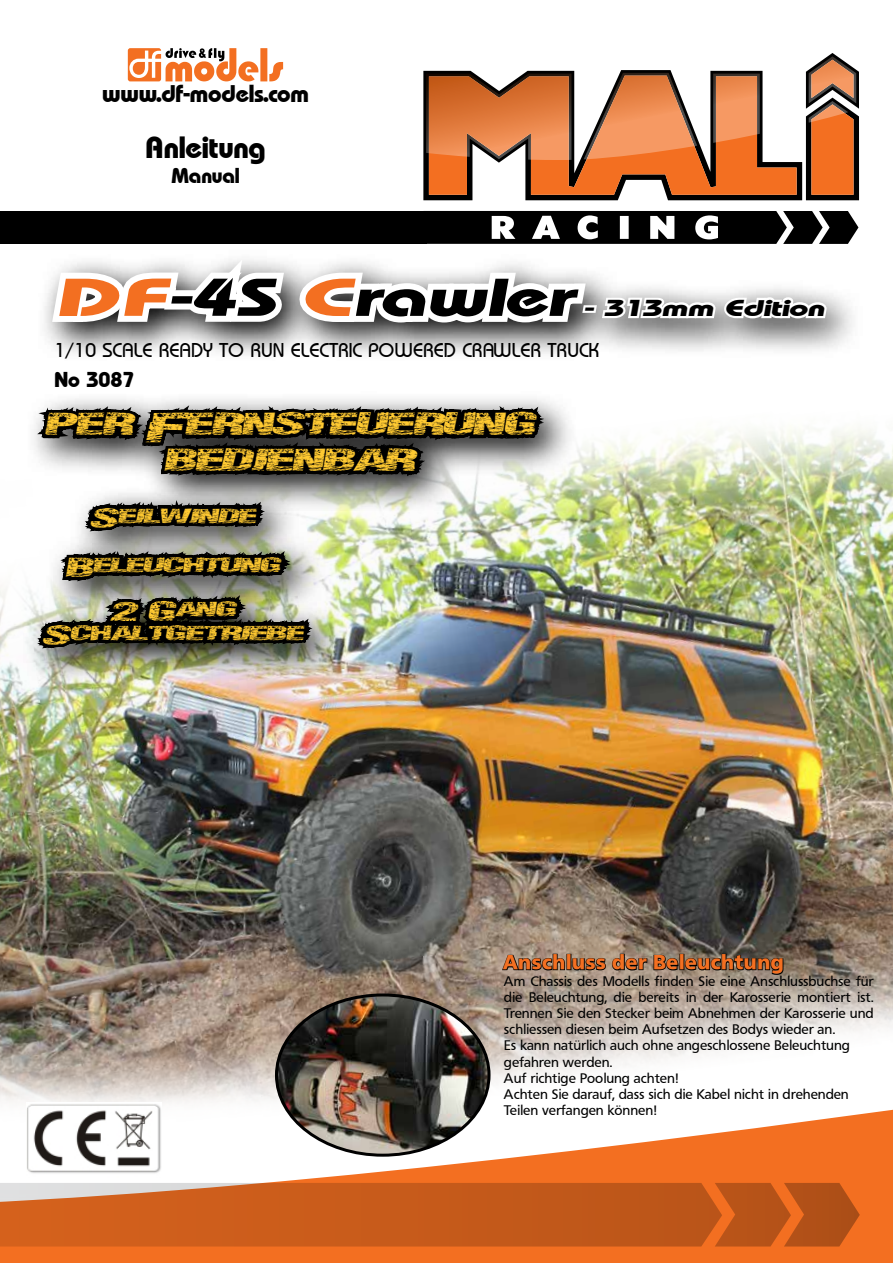
<style>
.page{position:relative;width:893px;height:1263px;background:#fff}
.page>*{position:absolute;margin:0;border:0;box-sizing:border-box;transform-origin:0 0}
.t1{font:italic 700 52.5px "Baustein";color:#000;scale:1.5 1}
.t2{font:italic 30px/36px "Paint Scratch";color:#ffca32;text-align:center;scale:1.5 1}
.t3{font:700 30px "Baustein";color:#000}
.t4{font:700 24px "Baustein";color:#000}
.t5{font:italic 700 22.5px "Baustein";color:#000;scale:1.5 1}
.t6{font:700 21px "Baustein";color:#000}
.t7{font:19.5px "Baustein Normal";color:#000}
.t8{font:italic 19.5px/23.4px "Paint Scratch";letter-spacing:-.005em;color:#ffca32;text-align:center;scale:1.5 1}
.t9{font:700 19.5px "Frucht Large";letter-spacing:.04em;color:#f36f21}
.t10{font:700 13.5px/16.2px "Frucht";letter-spacing:.02em;color:#000}
.s1{color:#f36f21}
</style>
<div class="page">
<img style="left:0;top:428px;width:893px;height:551px">
<svg style="left:423px;top:53px;width:436px;height:147px;fill:#000"></svg>
<svg style="left:429px;top:160px;width:424px;height:35px;fill:#f36f21"></svg>
<svg style="left:426px;top:56px;width:430px;height:104px"></svg>
<svg style="left:0;top:979px;width:893px;height:284px"></svg>
<svg style="left:0;top:1183px;width:860px;height:63px;background:#c76124"></svg>
<svg style="left:128px;top:48px;width:155px;height:33px"></svg>
<img style="left:26px;top:1102px;width:136px;height:76px">
<svg style="left:501px;top:953px;width:65px;height:18px"></svg>
<div style="left:566px;top:954px;width:5px;height:16px;border:2px solid #000"></div>
<svg style="left:572px;top:953px;width:212px;height:23px;background:#6a5f53"></svg>
<img style="left:0;top:211px;width:858px;height:553px">
<svg style="left:169px;top:408px;width:346px;height:146px;background:#71736b"></svg>
<img style="left:276px;top:995px;width:213px;height:160px">
<h3 class="t4" style="left:102px;top:80px;width:208px">www.df-models.com</h3>
<h2 class="t3" style="left:145px;top:130px;width:122px">Anleitung</h2>
<h3 class="t6" style="left:171px;top:164px;width:70px">Manual</h3>
<h1 class="t1" style="left:54px;top:267px;width:354px"><span class="s1">DF</span>-4S <span class="s1">C</span>rawler</h1>
<h3 class="t5" style="left:583px;top:295px;width:165px">- 313mm Edition</h3>
<h3 class="t7" style="left:54px;top:340px;width:547px">1/10 SCALE READY TO RUN ELECTRIC POWERED CRAWLER TRUCK</h3>
<h3 class="t6" style="left:54px;top:368px;width:82px">No 3087</h3>
<h2 class="t2" style="left:45px;top:407px;width:332px">per Fernsteuerung bedienbar</h2>
<h3 class="t8" style="left:91px;top:505px;width:114px">Seilwinde</h3>
<h3 class="t8" style="left:66px;top:554px;width:146px">Beleuchtung</h3>
<h3 class="t8" style="left:43px;top:598px;width:177px">2 Gang<br>Schaltgetriebe</h3>
<h3 class="t9" style="left:504px;top:951px;width:281px">Anschluss der Beleuchtung</h3>
<p class="t10" style="left:504px;top:973px;width:371px">Am Chassis des Modells finden Sie eine Anschlussbuchse für die Beleuchtung, die bereits in der Karosserie montiert ist.<br>Trennen Sie den Stecker beim Abnehmen der Karosserie und schliessen diesen beim Aufsetzen des Bodys wieder an.<br>Es kann natürlich auch ohne angeschlossene Beleuchtung gefahren werden.<br>Auf richtige Poolung achten!<br>Achten Sie darauf, dass sich die Kabel nicht in drehenden Teilen verfangen können!</p>
</div>
